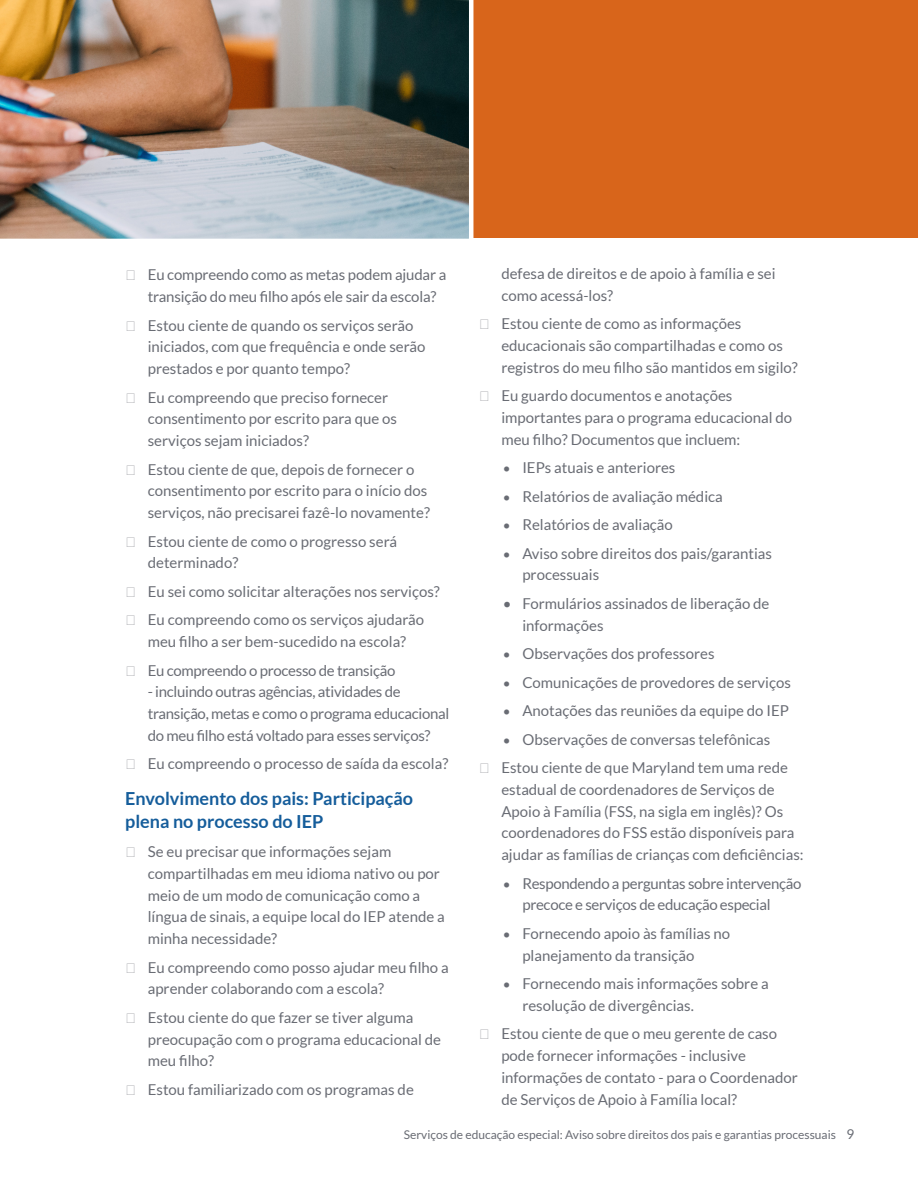
<style>
.page{position:relative;width:918px;height:1188px;background:#fff}
.page>*{position:absolute;margin:0;border:0;box-sizing:border-box;transform-origin:0 0}
.t1{font:700 18px/22.5px "Lato";color:#155d9b}
.Bullet_Body_text{font:15px/21.8px "Lato";color:#696c74}
.Bullet_Body_2{font:15px/21.8px "Lato";color:#696c74}
.Bullet_Body_text-2{font:15px/21.8px "Lato";letter-spacing:-.02em;color:#696c74}
.Bullet_Body_2-2{font:15px/21.8px "Lato";letter-spacing:-.02em;color:#696c74}
.t2{font:12px "Lato";color:#696c74}
.s1{font-size:13.5px}
</style>
<div class="page">
<div style="left:0;top:0;width:918px;height:238px;background:#d8651b"></div>
<img style="left:0;top:0;width:473px;height:239px">
<p class="Bullet_Body_text" style="left:501px;top:263px;width:276px">defesa de direitos e de apoio à família e sei como acessá-los?</p>
<p class="Bullet_Body_text" style="left:501px;top:313px;width:298px;text-indent:-22px">❍ Estou ciente de como as informações educacionais são compartilhadas e como os registros do meu filho são mantidos em sigilo?</p>
<p class="Bullet_Body_text" style="left:501px;top:385px;width:292px;text-indent:-22px">❍ Eu guardo documentos e anotações importantes para o programa educacional do meu filho? Documentos que incluem:</p>
<p class="Bullet_Body_2" style="left:503px;top:457px;width:174px"><span class="s1">•</span> IEPs atuais e anteriores</p>
<p class="Bullet_Body_2" style="left:503px;top:485px;width:221px"><span class="s1">•</span> Relatórios de avaliação médica</p>
<p class="Bullet_Body_2" style="left:503px;top:514px;width:172px"><span class="s1">•</span> Relatórios de avaliação</p>
<p class="Bullet_Body_2" style="left:522px;top:542px;width:251px;text-indent:-20px"><span class="s1">•</span> Aviso sobre direitos dos pais/garantias processuais</p>
<p class="Bullet_Body_2" style="left:522px;top:593px;width:249px;text-indent:-20px">• Formulários assinados de liberação de informações</p>
<p class="Bullet_Body_2" style="left:503px;top:643px;width:213px"><span class="s1">•</span> Observações dos professores</p>
<p class="Bullet_Body_2" style="left:503px;top:671px;width:290px"><span class="s1">•</span> Comunicações de provedores de serviços</p>
<p class="Bullet_Body_2" style="left:503px;top:700px;width:288px"><span class="s1">•</span> Anotações das reuniões da equipe do IEP</p>
<p class="Bullet_Body_2" style="left:503px;top:728px;width:269px"><span class="s1">•</span> Observações de conversas telefônicas</p>
<p class="Bullet_Body_text" style="left:501px;top:757px;width:304px;text-indent:-22px">❍ Estou ciente de que Maryland tem uma rede estadual de coordenadores de Serviços de Apoio à Família (FSS, na sigla em inglês)? Os coordenadores do FSS estão disponíveis para ajudar as famílias de crianças com deficiências:</p>
<p class="Bullet_Body_2-2" style="left:522px;top:872px;width:281px;text-indent:-20px"><span class="s1">•</span> Respondendo a perguntas sobre intervenção precoce e serviços de educação especial</p>
<p class="Bullet_Body_2" style="left:522px;top:923px;width:209px;text-indent:-20px"><span class="s1">•</span> Fornecendo apoio às famílias no planejamento da transição</p>
<p class="Bullet_Body_2" style="left:522px;top:973px;width:248px;text-indent:-20px"><span class="s1">•</span> Fornecendo mais informações sobre a resolução de divergências.</p>
<p class="Bullet_Body_text" style="left:501px;top:1023px;width:298px;text-indent:-22px">❍ Estou ciente de que o meu gerente de caso pode fornecer informações - inclusive informações de contato - para o Coordenador de Serviços de Apoio à Família local?</p>
<p class="t2" style="left:404px;top:1128px;width:452px">Serviços de educação especial: Aviso sobre direitos dos pais e garantias processuais <span class="s1">9</span></p>
<p class="Bullet_Body_text" style="left:148px;top:264px;width:300px;text-indent:-22px">❍ Eu compreendo como as metas podem ajudar a transição do meu filho após ele sair da escola?</p>
<p class="Bullet_Body_text" style="left:148px;top:314px;width:279px;text-indent:-22px">❍ Estou ciente de quando os serviços serão iniciados, com que frequência e onde serão prestados e por quanto tempo?</p>
<p class="Bullet_Body_text" style="left:148px;top:386px;width:251px;text-indent:-22px">❍ Eu compreendo que preciso fornecer consentimento por escrito para que os serviços sejam iniciados?</p>
<p class="Bullet_Body_text" style="left:148px;top:458px;width:284px;text-indent:-22px">❍ Estou ciente de que, depois de fornecer o consentimento por escrito para o início dos serviços, não precisarei fazê-lo novamente?</p>
<p class="Bullet_Body_text" style="left:148px;top:530px;width:251px;text-indent:-22px">❍ Estou ciente de como o progresso será determinado?</p>
<p class="Bullet_Body_text" style="left:125px;top:580px;width:316px">❍ Eu sei como solicitar alterações nos serviços?</p>
<p class="Bullet_Body_text" style="left:125px;top:609px;width:300px;text-align:center">❍ Eu compreendo como os serviços ajudarão meu filho a ser bem-sucedido na escola?</p>
<p class="Bullet_Body_text-2" style="left:125px;top:659px;width:272px">❍ Eu compreendo o processo de transição</p>
<p class="Bullet_Body_text-2" style="left:148px;top:681px;width:303px">- incluindo outras agências, atividades de transição, metas e como o programa educacional do meu filho está voltado para esses serviços?</p>
<p class="Bullet_Body_text" style="left:125px;top:753px;width:325px">❍ Eu compreendo o processo de saída da escola?</p>
<h3 class="t1" style="left:125px;top:787px;width:289px">Envolvimento dos pais: Participação plena no processo do IEP</h3>
<p class="Bullet_Body_text" style="left:148px;top:841px;width:299px;text-indent:-22px">❍ Se eu precisar que informações sejam compartilhadas em meu idioma nativo ou por meio de um modo de comunicação como a língua de sinais, a equipe local do IEP atende a minha necessidade?</p>
<p class="Bullet_Body_text" style="left:148px;top:956px;width:303px;text-indent:-22px">❍ Eu compreendo como posso ajudar meu filho a aprender colaborando com a escola?</p>
<p class="Bullet_Body_text" style="left:148px;top:1006px;width:295px;text-indent:-22px">❍ Estou ciente do que fazer se tiver alguma preocupação com o programa educacional de meu filho?</p>
<p class="Bullet_Body_text" style="left:125px;top:1078px;width:290px">❍ Estou familiarizado com os programas de</p>
</div>
